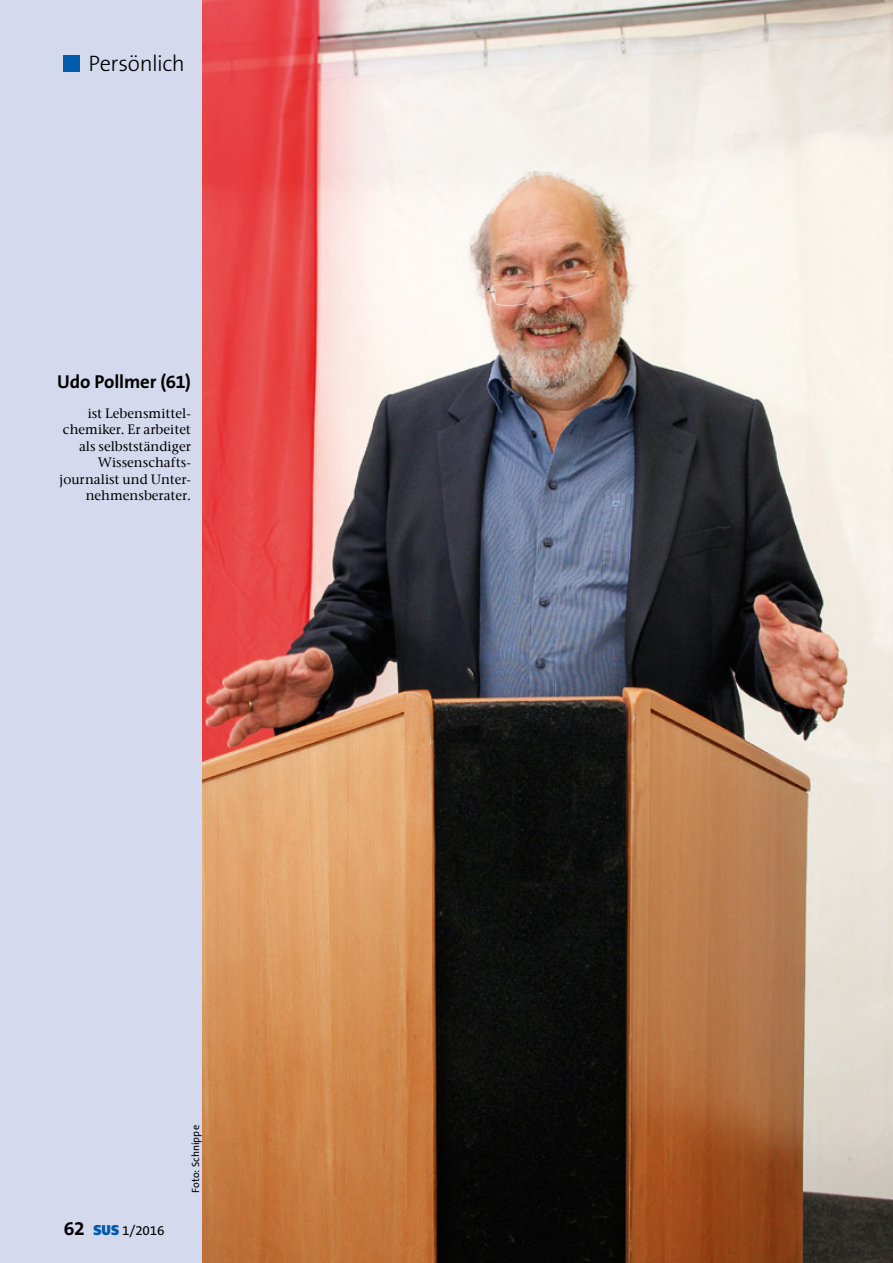
<style>
.page{position:relative;width:893px;height:1263px;background:#fff}
.page>*{position:absolute;margin:0;border:0;box-sizing:border-box;transform-origin:0 0}
.t1{font:300 22.5px "The Sans B W3";letter-spacing:-.02em;color:#000}
.Betriebsspiegel_Tite{font:700 18.75px "The Sans B W7";letter-spacing:-.01em;color:#000}
.Rubrik_BodytextohneT{font:500 13.5px/16.5px "ITC Stone Serif Com";color:#000;text-align:right}
.t2{font:13.5px "The Sans B W5 Plain";color:#000}
.Bildnachweis{font:10.5px "The Sans B W5 Plain";letter-spacing:.01em;color:#000}
.s1{font-family:"The Sans B W7";font-weight:700;font-size:19.5px}
.s2{font-family:"Frutiger LT Pro";font-weight:900;font-size:14.1px;color:#005baa}
</style>
<div class="page">
<img style="left:202px;top:0;width:691px;height:1263px">
<div style="left:0;top:0;width:202px;height:1263px;background:#d4d9ee"></div>
<div style="left:64px;top:55px;width:16px;height:16px;background:#005baa"></div>
<p class="t1" style="left:89px;top:49px;width:98px">Persönlich</p>
<p class="Betriebsspiegel_Tite" style="left:57px;top:370px;width:135px">Udo Pollmer (61)</p>
<p class="Rubrik_BodytextohneT" style="left:59px;top:405px;width:133px">ist Lebensmittel&shy;chemiker. Er arbeitet als selbstständiger<br>Wissenschafts&shy;journalist und Unter&shy;nehmensberater.</p>
<p class="t2" style="left:64px;top:1222px;width:102px"><span class="s1">62</span> <span class="s2">SUS</span> 1/2016</p>
<p class="Bildnachweis" style="left:189px;top:1193px;width:70px;rotate:-90deg">Foto: Schnippe</p>
</div>
